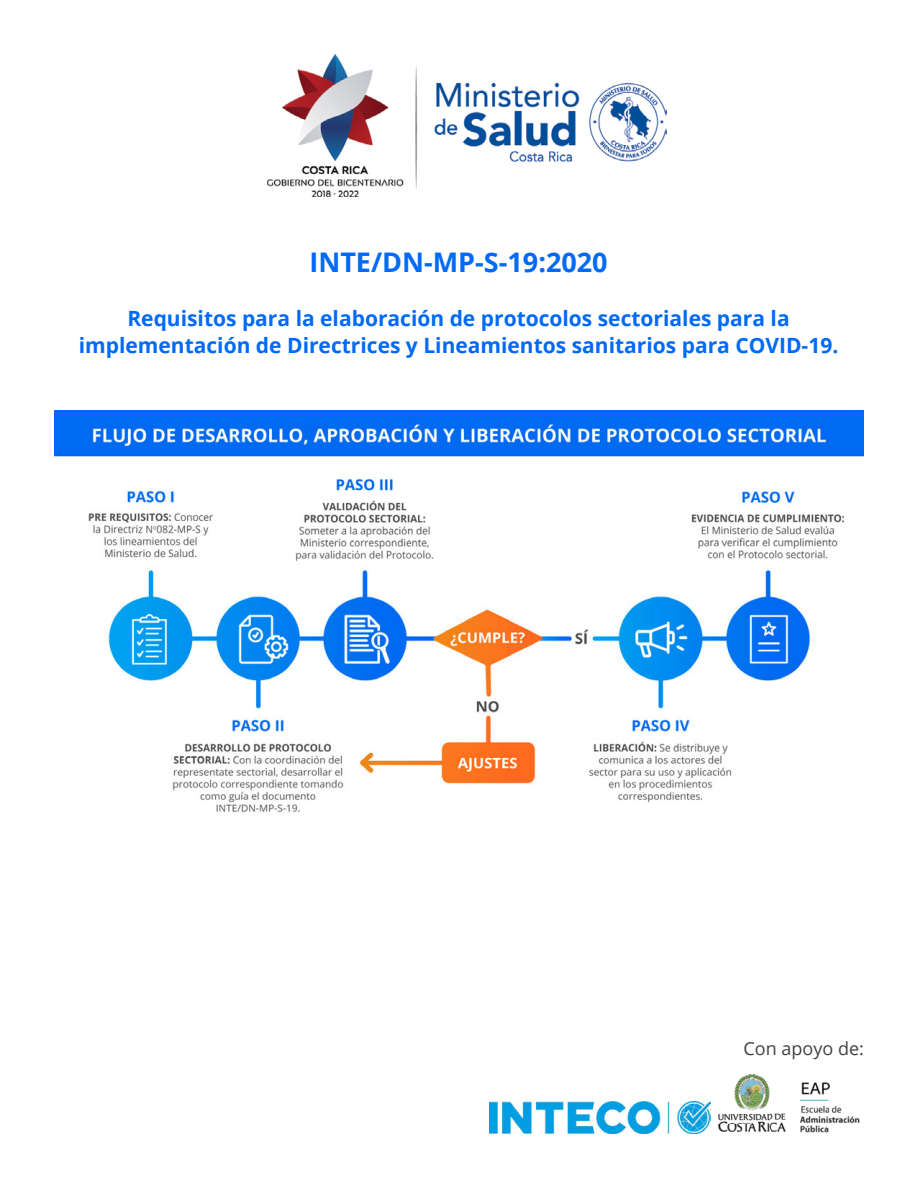
<style>
.page{position:relative;width:918px;height:1188px;background:#fff}
.page>*{position:absolute;margin:0;border:0;box-sizing:border-box;transform-origin:0 0}
.t1{font:700 27px "Open Sans";color:#006af6}
.t2{font:700 21px/27px "Open Sans";color:#006af6;text-align:center}
.t3{font:18px "Open Sans";color:#414042}
</style>
<div class="page">
<img style="left:54px;top:410px;width:810px;height:402px">
<img style="left:267px;top:54px;width:400px;height:142px">
<img style="left:490px;top:1102px;width:221px;height:32px">
<img style="left:799px;top:1082px;width:61px;height:51px">
<svg style="left:718px;top:1113px;width:68px;height:19px"></svg>
<img style="left:719px;top:1074px;width:66px;height:57px">
<p class="t1" style="left:309px;top:243px;width:300px">INTE/DN-MP-S-19:2020</p>
<p class="t2" style="left:79px;top:304px;width:761px">Requisitos para la elaboración de protocolos sectoriales para la implementación de Directrices y Lineamientos sanitarios para COVID-19.</p>
<p class="t3" style="left:744px;top:1036px;width:122px">Con apoyo de:</p>
</div>
